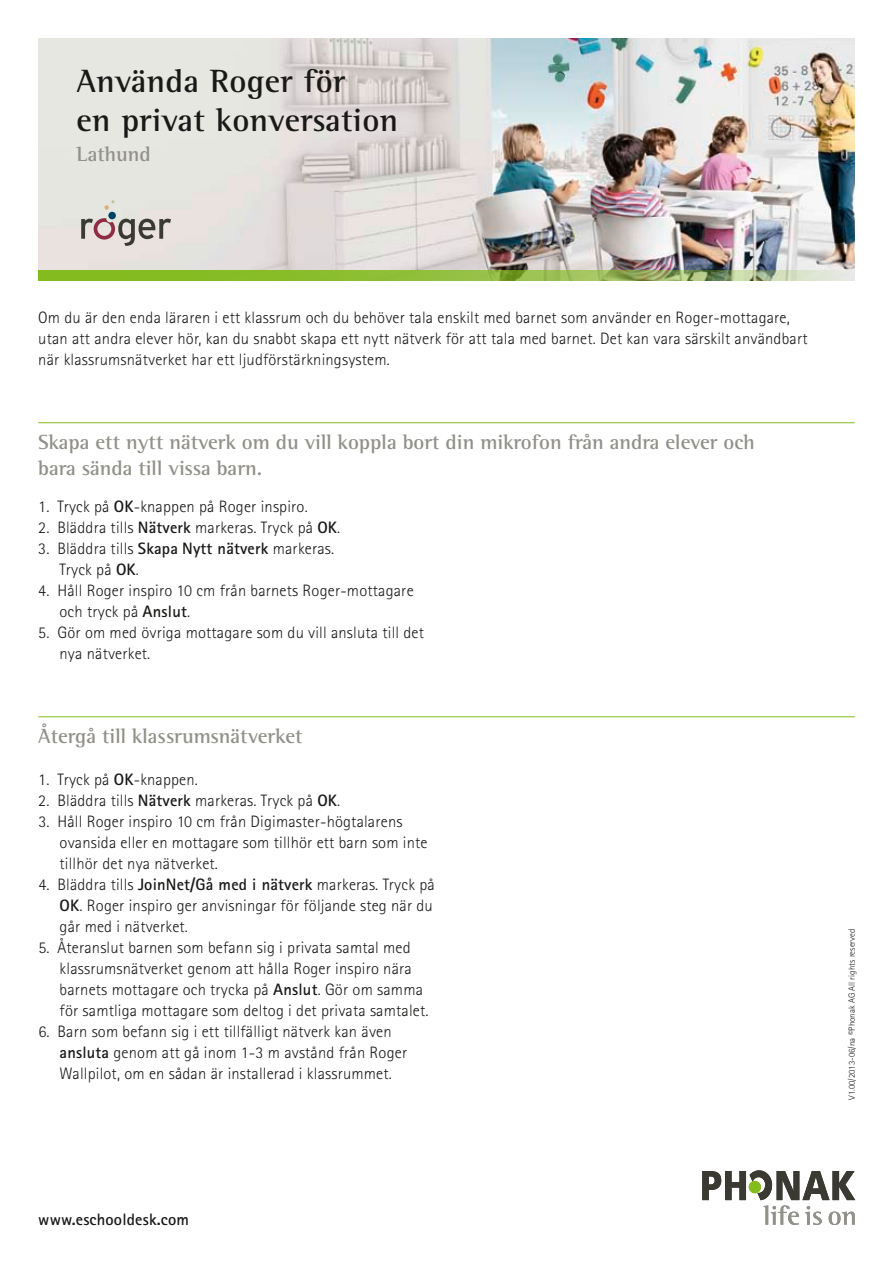
<style>
.page{position:relative;width:893px;height:1263px;background:#fff}
.page>*{position:absolute;margin:0;border:0;box-sizing:border-box;transform-origin:0 0}
.t1{font:700 33px/39.6px "Rotis Semi Serif Pro";letter-spacing:.01em;color:#1a1918}
.t2{font:700 21px/26.2px "Rotis Semi Serif Pro";color:#919089}
.t3{font:300 16.5px/21px "Rotis Sans Serif Pro";letter-spacing:.01em;color:#1a1918}
.t4{font:700 16.5px "Rotis Sans Serif Pro";letter-spacing:.01em;color:#1a1918}
.t5{font:300 9px "Rotis Sans Serif Pro";letter-spacing:.005em;color:#1a1918}
.s1{font-weight:700}
</style>
<div class="page">
<img style="left:38px;top:38px;width:817px;height:232px">
<svg style="left:38px;top:270px;width:817px;height:11px;background:#94bb4d"></svg>
<svg style="left:81px;top:218px;width:90px;height:28px;background:#b5a9a6"></svg>
<div style="left:108px;top:212px;width:8px;height:7px;background:#004365;border-radius:50%"></div>
<svg style="left:104px;top:200px;width:11px;height:10px"></svg>
<svg style="left:702px;top:1170px;width:153px;height:55px"></svg>
<hr style="left:38px;top:422px;width:817px;height:1px;background:#84bc20">
<hr style="left:38px;top:716px;width:817px;height:1px;background:#84bc20">
<h1 class="t1" style="left:77px;top:61px;width:323px">Använda Roger för<br>en privat konversation</h1>
<p class="t2" style="left:77px;top:141px;width:76px">Lathund</p>
<p class="t3" style="left:38px;top:307px;width:771px">Om du är den enda läraren i ett klassrum och du behöver tala enskilt med barnet som använder en Roger-mottagare, utan att andra elever hör, kan du snabbt skapa ett nytt nätverk för att tala med barnet. Det kan vara särskilt användbart när klassrumsnätverket har ett ljudförstärkningsystem.</p>
<p class="t2" style="left:38px;top:429px;width:718px">Skapa ett nytt nätverk om du vill koppla bort din mikrofon från andra elever och bara sända till vissa barn.</p>
<p class="t3" style="left:38px;top:496px;width:271px">1. Tryck på <span class="s1">OK</span>-knappen på Roger inspiro.</p>
<p class="t3" style="left:38px;top:517px;width:304px">2. Bläddra tills <span class="s1">Nätverk</span> markeras. Tryck på <span class="s1">OK</span>.</p>
<p class="t3" style="left:60px;top:538px;width:276px;text-indent:-21px">3. Bläddra tills <span class="s1">Skapa Nytt nätverk</span> markeras.<br>Tryck på <span class="s1">OK</span>.</p>
<p class="t3" style="left:60px;top:580px;width:356px;text-indent:-21px">4. Håll Roger inspiro 10 cm från barnets Roger-mottagare och tryck på <span class="s1">Anslut</span>.</p>
<p class="t3" style="left:60px;top:622px;width:366px;text-indent:-21px">5. Gör om med övriga mottagare som du vill ansluta till det nya nätverket.</p>
<p class="t2" style="left:38px;top:723px;width:266px">Återgå till klassrumsnätverket</p>
<p class="t3" style="left:38px;top:769px;width:161px">1. Tryck på <span class="s1">OK</span>-knappen.</p>
<p class="t3" style="left:38px;top:790px;width:303px">2. Bläddra tills <span class="s1">Nätverk</span> markeras. Tryck på <span class="s1">OK</span>.</p>
<p class="t3" style="left:60px;top:811px;width:369px;text-indent:-21px">3. Håll Roger inspiro 10 cm från Digimaster-högtalarens ovansida eller en mottagare som tillhör ett barn som inte tillhör det nya nätverket.</p>
<p class="t3" style="left:60px;top:874px;width:377px;text-align:justify;text-indent:-21px">4. Bläddra tills <span class="s1">JoinNet/Gå med i nätverk</span> markeras. Tryck på <span class="s1">OK</span>. Roger inspiro ger anvisningar för följande steg när du går med i nätverket.</p>
<p class="t3" style="left:60px;top:937px;width:370px;text-indent:-21px">5. Återanslut barnen som befann sig i privata samtal med klassrumsnätverket genom att hålla Roger inspiro nära barnets mottagare och trycka på <span class="s1">Anslut</span>. Gör om samma för samtliga mottagare som deltog i det privata samtalet.</p>
<p class="t3" style="left:60px;top:1021px;width:349px;text-indent:-21px">6. Barn som befann sig i ett tillfälligt nätverk kan även <span class="s1">ansluta</span> genom att gå inom 1-3 m avstånd från Roger<br>Wallpilot, om en sådan är installerad i klassrummet.</p>
<p class="t5" style="left:846px;top:1100px;width:173px;rotate:-90deg">V1.00/2013-06/na ©Phonak AG All rights reserved</p>
<p class="t4" style="left:38px;top:1209px;width:152px">www.eschooldesk.com</p>
</div>
